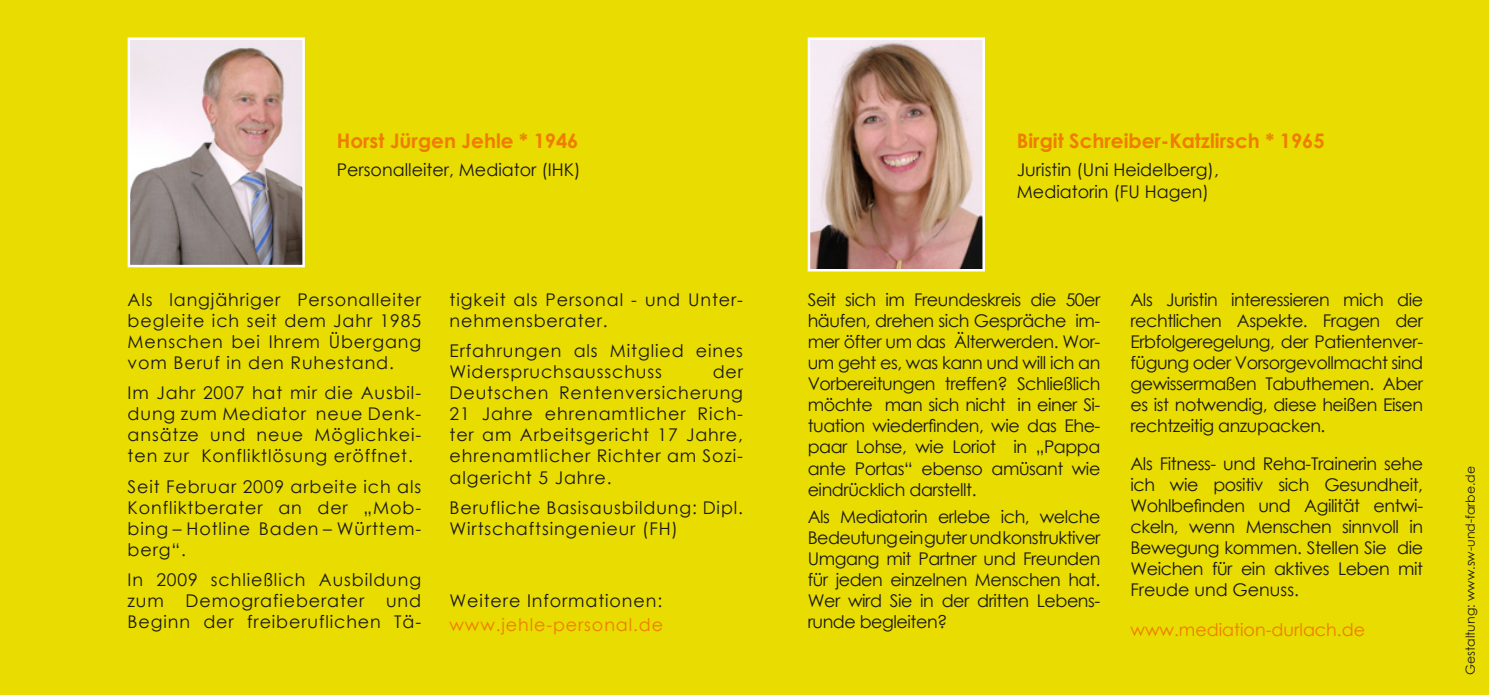
<style>
.page{position:relative;width:1489px;height:695px;background:#fff}
.page>*{position:absolute;margin:0;border:0;box-sizing:border-box;transform-origin:0 0}
.t1{font:700 20px "Century Gothic";color:#ef7c00}
.t2{font:17.5px/21px "Century Gothic";letter-spacing:.05em;color:#181716;text-align:justify}
.t3{font:17.5px/22.5px "Century Gothic";color:#181716}
.t4{font:17.5px "Century Gothic";color:#ef7c00}
.t5{font:17.5px "Century Gothic";letter-spacing:.05em;color:#ef7c00}
.t6{font:12.5px "Century Gothic";color:#181716}
</style>
<div class="page">
<div style="left:0;top:0;width:1488px;height:694px;background:#e8dc00"></div>
<img style="left:131px;top:40px;width:171px;height:224px">
<div style="left:128px;top:37px;width:177px;height:230px;border:2px solid #fff"></div>
<img style="left:810px;top:40px;width:171px;height:228px">
<div style="left:807px;top:37px;width:177px;height:234px;border:2px solid #fff"></div>
<p class="t1" style="left:337px;top:126px;width:243px">Horst Jürgen Jehle * 1946</p>
<p class="t3" style="left:337px;top:158px;width:245px">Personalleiter, Mediator (IHK)</p>
<p class="t2" style="left:128px;top:289px;width:295px">Als langjähriger Personalleiter begleite ich seit dem Jahr 1985<br>Menschen bei Ihrem Übergang vom Beruf in den Ruhestand.</p>
<p class="t2" style="left:128px;top:382px;width:295px">Im Jahr 2007 hat mir die Ausbil&shy;dung zum Mediator neue Denk&shy;ansätze und neue Möglichkei&shy;ten zur Konfliktlösung eröffnet.</p>
<p class="t2" style="left:128px;top:475px;width:295px">Seit Februar 2009 arbeite ich als Konfliktberater an der „Mob&shy;bing – Hotline Baden – Württem&shy;berg“.</p>
<p class="t2" style="left:128px;top:568px;width:295px">In 2009 schließlich Ausbildung zum Demografieberater und Beginn der freiberuflichen Tä-</p>
<p class="t2" style="left:449px;top:289px;width:295px">tigkeit als Personal - und Unter&shy;nehmensberater.</p>
<p class="t2" style="left:449px;top:340px;width:295px">Erfahrungen als Mitglied eines<br>Widerspruchsausschuss</p>
<p class="t2" style="left:449px;top:361px;width:295px;text-indent:263px">der Deutschen Rentenversicherung 21 Jahre ehrenamtlicher Rich&shy;ter am Arbeitsgericht 17 Jahre, ehrenamtlicher Richter am Sozi&shy;algericht 5 Jahre.</p>
<p class="t2" style="left:449px;top:496px;width:295px">Berufliche Basisausbildung: Dipl.<br>Wirtschaftsingenieur (FH)</p>
<p class="t2" style="left:449px;top:589px;width:214px">Weitere Informationen:</p>
<p class="t5" style="left:449px;top:612px;width:215px">www.jehle-personal.de</p>
<p class="t1" style="left:1016px;top:126px;width:309px">Birgit Schreiber-Katzlirsch * 1965</p>
<p class="t3" style="left:1016px;top:158px;width:203px">Juristin (Uni Heidelberg),<br>Mediatorin (FU Hagen)</p>
<p class="t2" style="left:807px;top:289px;width:294px">Seit sich im Freundeskreis die 50er häufen, drehen sich Gespräche im&shy;mer öfter um das Älterwerden. Wor&shy;um geht es, was kann und will ich an Vorbereitungen treffen? Schließlich möchte man sich nicht in einer Si&shy;tuation wiederfinden, wie das Ehe&shy;paar Lohse, wie Loriot in „Pappa ante Portas“ ebenso amüsant wie eindrücklich darstellt.</p>
<p class="t2" style="left:807px;top:506px;width:294px">Als Mediatorin erlebe ich, welche Bedeutung ein guter und konstruktiver Umgang mit Partner und Freunden für jeden einzelnen Menschen hat.<br>Wer wird Sie in der dritten Lebens&shy;runde begleiten?</p>
<p class="t2" style="left:1130px;top:289px;width:294px">Als Juristin interessieren mich die rechtlichen Aspekte. Fragen der Erbfolgeregelung, der Patientenver&shy;fügung oder Vorsorgevollmacht sind gewissermaßen Tabuthemen. Aber es ist notwendig, diese heißen Eisen rechtzeitig anzupacken.</p>
<p class="t2" style="left:1130px;top:453px;width:294px">Als Fitness- und Reha-Trainerin sehe ich wie positiv sich Gesundheit, Wohlbefinden und Agilität entwi&shy;ckeln, wenn Menschen sinnvoll in Bewegung kommen. Stellen Sie die Weichen für ein aktives Leben mit Freude und Genuss.</p>
<p class="t4" style="left:1130px;top:617px;width:236px">www.mediation-durlach.de</p>
<p class="t6" style="left:1461px;top:675px;width:210px;rotate:-90deg">Gestaltung: www.sw-und-farbe.de</p>
</div>
